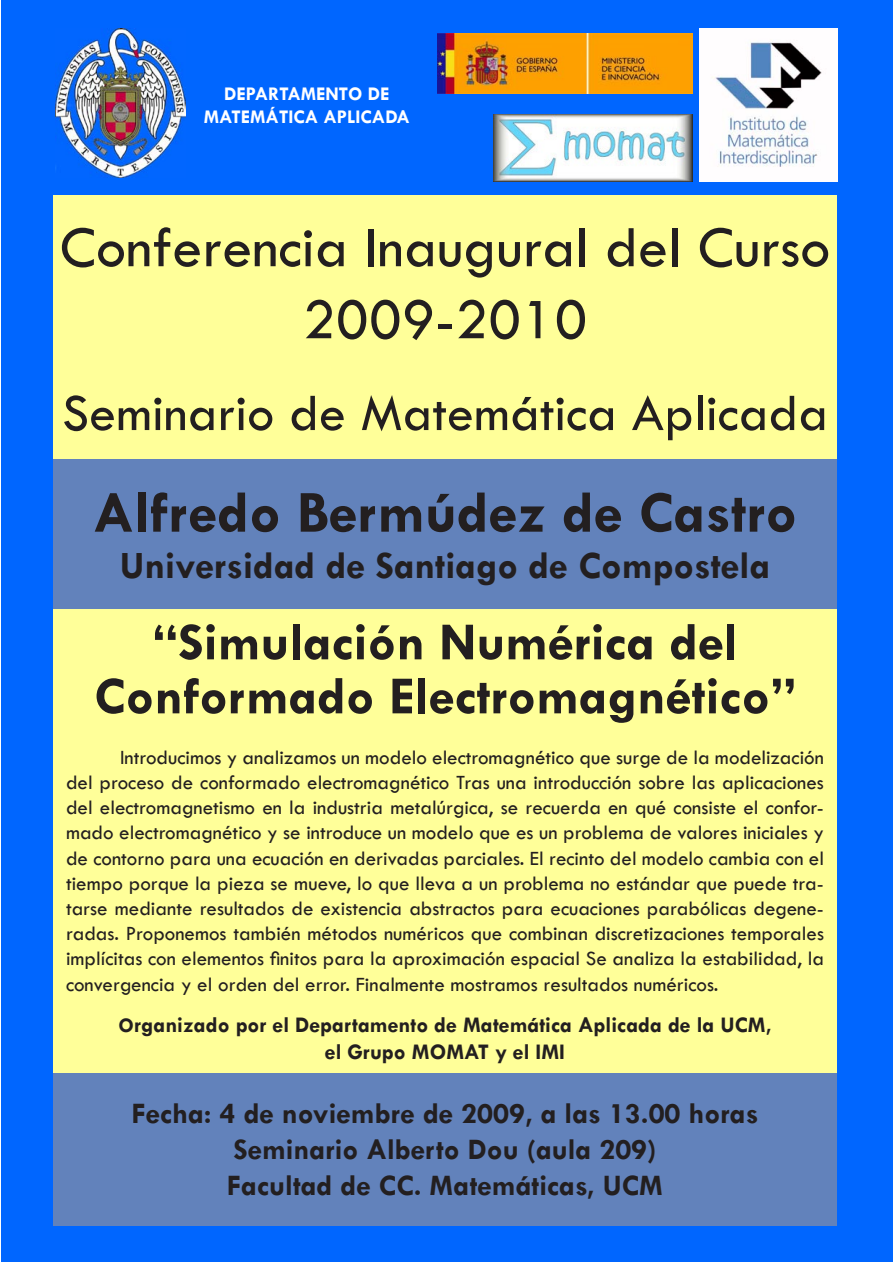
<style>
.page{position:relative;width:893px;height:1263px;background:#fff}
.page>*{position:absolute;margin:0;border:0;box-sizing:border-box;transform-origin:0 0}
.t1{font:500 60px/72px "Tw Cen";color:#231f20;text-align:center}
.t2{font:700 60px "Tw Cen";color:#231f20}
.t3{font:700 54px "Tw Cen";color:#231f20}
.t4{font:500 54px "Tw Cen";color:#231f20}
.t5{font:700 39px "Tw Cen";color:#231f20}
.t6{font:700 30px "Tw Cen";color:#231f20}
.t7{font:700 22.5px "Tw Cen";color:#231f20}
.t8{font:500 21px/25.2px "Tw Cen";color:#231f20;text-align:justify}
.t9{font:700 19.5px "Tw Cen";color:#fff}
.s1{font-size:21px}
</style>
<div class="page">
<div style="left:1px;top:1px;width:891px;height:1261px;background:#06f"></div>
<img style="left:56px;top:28px;width:130px;height:150px">
<div style="left:53px;top:196px;width:784px;height:263px;background:#ff9"></div>
<div style="left:53px;top:460px;width:784px;height:149px;background:#6282bb"></div>
<div style="left:53px;top:1072px;width:784px;height:153px;background:#6282bb"></div>
<div style="left:53px;top:609px;width:784px;height:463px;background:#ff9"></div>
<img style="left:700px;top:28px;width:137px;height:154px">
<img style="left:437px;top:34px;width:256px;height:60px">
<img style="left:493px;top:114px;width:200px;height:68px">
<p class="t9" style="left:224px;top:82px;width:167px">DEPARTAMENTO DE</p>
<p class="t9" style="left:204px;top:106px;width:207px">MATEMÁTICA APLICADA</p>
<p class="t1" style="left:60px;top:211px;width:772px">Conferencia Inaugural del Curso<br>2009-2010</p>
<p class="t4" style="left:62px;top:380px;width:767px">Seminario de Matemática Aplicada</p>
<p class="t2" style="left:93px;top:477px;width:706px">Alfredo Bermúdez de Castro</p>
<p class="t5" style="left:120px;top:543px;width:652px">Universidad de Santiago de Compostela</p>
<p class="t3" style="left:152px;top:610px;width:587px">“Simulación Numérica del</p>
<p class="t3" style="left:94px;top:664px;width:703px">Conformado Electromagnético”</p>
<p class="t8" style="left:66px;top:744px;width:759px;text-indent:54px">Introducimos y analizamos un modelo electromagnético que surge de la modelización del proceso de conformado electromagnético Tras una introducción sobre las aplicaciones del electromagnetismo en la industria metalúrgica, se recuerda en qué consiste el confor&shy;mado electromagnético y se introduce un modelo que es un problema de valores iniciales y de contorno para una ecuación en derivadas parciales. El recinto del modelo cambia con el tiempo porque la pieza se mueve, lo que lleva a un problema no estándar que puede tra&shy;tarse mediante resultados de existencia abstractos para ecuaciones parabólicas degene&shy;radas. Proponemos también métodos numéricos que combinan discretizaciones temporales implícitas con elementos finitos para la aproximación espacial Se analiza la estabilidad, la convergencia y el orden del error. Finalmente mostramos resultados numéricos.</p>
<p class="t7" style="left:119px;top:1011px;width:654px"><span class="s1">O</span>rganizado por el Departamento de Matemática Aplicada de la UCM,</p>
<p class="t7" style="left:325px;top:1038px;width:242px">el Grupo MOMAT y el IMI</p>
<p class="t6" style="left:131px;top:1095px;width:629px">Fecha: 4 de noviembre de 2009, a las 13.00 horas</p>
<p class="t6" style="left:233px;top:1131px;width:425px">Seminario Alberto Dou (aula 209)</p>
<p class="t6" style="left:227px;top:1167px;width:438px">Facultad de CC. Matemáticas, UCM</p>
</div>
